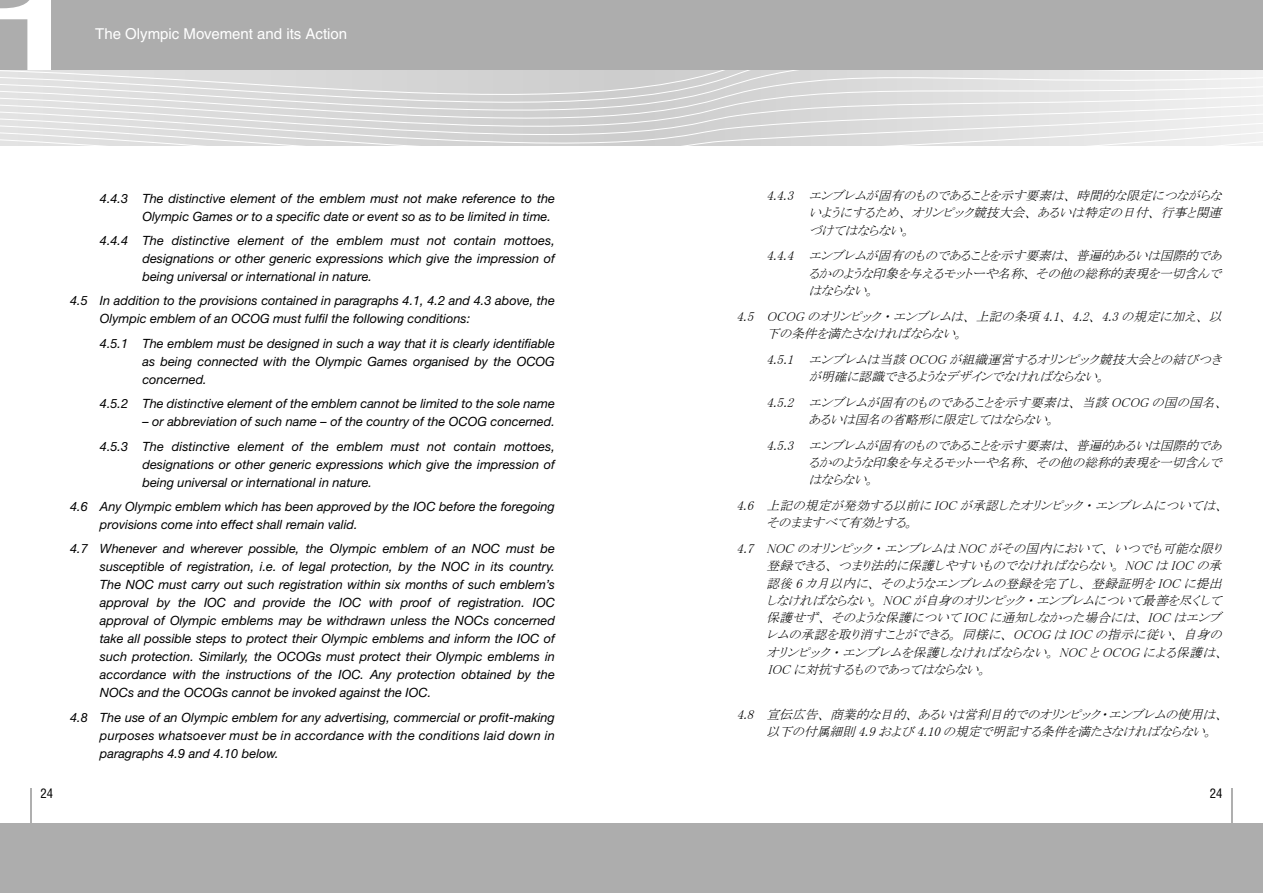
<style>
.page{position:relative;width:1263px;height:893px;background:#fff}
.page>*{position:absolute;margin:0;border:0;box-sizing:border-box;transform-origin:0 0}
.t1{font:700 112.5px "Helvetica";color:#fff;scale:1.5 1}
.t2{font:15px "Helvetica";color:#fff}
.t3{font:italic 12.75px/18px "Helvetica Neue LT Std";color:#000}
.t4{font:italic 12.75px/17.2px "MS P Mincho";color:#000}
.t5{font:condensed 12.75px "Helvetica";color:#000}
</style>
<div class="page">
<div style="left:0;top:0;width:631px;height:70px;background:#adadad"></div>
<div style="left:631px;top:0;width:632px;height:70px;background:#adadad"></div>
<svg style="left:0;top:70px;width:631px;height:75px;background:#dcdcdc"></svg>
<svg style="left:631px;top:70px;width:632px;height:75px"></svg>
<hr style="left:30px;top:789px;width:2px;height:34px;background:#afafaf">
<hr style="left:1231px;top:789px;width:1px;height:34px;background:#afafaf">
<div style="left:631px;top:823px;width:632px;height:70px;background:#adadad"></div>
<div style="left:0;top:823px;width:631px;height:70px;background:#adadad"></div>
<h1 class="t1" style="left:-13px;top:-34px;width:64px">1</h1>
<p class="t2" style="left:95px;top:25px;width:253px">The Olympic Movement and its Action</p>
<p class="t3" style="left:142px;top:189px;width:414px;text-indent:-43px">4.4.3 The distinctive element of the emblem must not make reference to the<br>Olympic Games or to a specific date or event so as to be limited in time.</p>
<p class="t3" style="left:142px;top:231px;width:414px;text-align:justify;text-indent:-43px">4.4.4 The distinctive element of the emblem must not contain mottoes, designations or other generic expressions which give the impression of being universal or international in nature.</p>
<p class="t3" style="left:100px;top:292px;width:456px;text-indent:-30px">4.5 In addition to the provisions contained in paragraphs 4.1, 4.2 and 4.3 above, the<br>Olympic emblem of an OCOG must fulfil the following conditions:</p>
<p class="t3" style="left:142px;top:334px;width:414px;text-align:justify;text-indent:-43px">4.5.1 The emblem must be designed in such a way that it is clearly identifiable as being connected with the Olympic Games organised by the OCOG concerned.</p>
<p class="t3" style="left:100px;top:394px;width:456px">4.5.2 The distinctive element of the emblem cannot be limited to the sole name</p>
<p class="t3" style="left:100px;top:409px;width:456px;line-height:24.5px;text-align:right">– or abbreviation of such name – of the country of the OCOG concerned.<br>4.5.3 The distinctive element of the emblem must not contain mottoes,</p>
<p class="t3" style="left:142px;top:455px;width:414px">designations or other generic expressions which give the impression of being universal or international in nature.</p>
<p class="t3" style="left:100px;top:497px;width:456px;text-indent:-30px">4.6 Any Olympic emblem which has been approved by the IOC before the foregoing provisions come into effect shall remain valid.</p>
<p class="t3" style="left:100px;top:540px;width:457px;text-align:justify;text-indent:-30px">4.7 Whenever and wherever possible, the Olympic emblem of an NOC must be susceptible of registration, i.e. of legal protection, by the NOC in its country.<br>The NOC must carry out such registration within six months of such emblem’s approval by the IOC and provide the IOC with proof of registration. IOC approval of Olympic emblems may be withdrawn unless the NOCs concerned take all possible steps to protect their Olympic emblems and inform the IOC of such protection. Similarly, the OCOGs must protect their Olympic emblems in accordance with the instructions of the IOC. Any protection obtained by the NOCs and the OCOGs cannot be invoked against the IOC.</p>
<p class="t3" style="left:100px;top:708px;width:456px;text-align:justify;text-indent:-30px">4.8 The use of an Olympic emblem for any advertising, commercial or profit-making purposes whatsoever must be in accordance with the conditions laid down in paragraphs 4.9 and 4.10 below.</p>
<p class="t4" style="left:809px;top:187px;width:417px;text-align:justify;text-indent:-43px">4.4.3 エンブレムが固有のものであることを示す要素は、時間的な限定につながらないようにするため、オリンピック競技大会、あるいは特定の日付、行事と関連づけてはならない。</p>
<p class="t4" style="left:809px;top:247px;width:417px;text-align:justify;text-indent:-43px">4.4.4 エンブレムが固有のものであることを示す要素は、普遍的あるいは国際的であるかのような印象を与えるモットーや名称、その他の総称的表現を一切含んではならない。</p>
<p class="t4" style="left:766px;top:307px;width:460px;text-indent:-30px">4.5 OCOG のオリンピック・エンブレムは、上記の条項 4.1、 4.2、 4.3 の規定に加え、以下の条件を満たさなければならない。</p>
<p class="t4" style="left:809px;top:350px;width:417px;text-indent:-43px">4.5.1 エンブレムは当該 OCOG が組織運営するオリンピック競技大会との結びつきが明確に認識できるようなデザインでなければならない。</p>
<p class="t4" style="left:809px;top:393px;width:419px;text-indent:-43px">4.5.2 エンブレムが固有のものであることを示す要素は、当該 OCOG の国の国名、あるいは国名の省略形に限定してはならない。</p>
<p class="t4" style="left:809px;top:436px;width:417px;text-align:justify;text-indent:-43px">4.5.3 エンブレムが固有のものであることを示す要素は、普遍的あるいは国際的であるかのような印象を与えるモットーや名称、その他の総称的表現を一切含んではならない。</p>
<p class="t4" style="left:766px;top:497px;width:462px;text-indent:-30px">4.6 上記の規定が発効する以前に IOC が承認したオリンピック・エンブレムについては、そのまますべて有効とする。</p>
<p class="t4" style="left:766px;top:540px;width:462px;text-indent:-30px">4.7 NOC のオリンピック・エンブレムは NOC がその国内において、いつでも可能な限り登録できる、つまり法的に保護しやすいものでなければならない。 NOC は IOC の承認後 6 カ月以内に、そのようなエンブレムの登録を完了し、登録証明を IOC に提出しなければならない。 NOC が自身のオリンピック・エンブレムについて最善を尽くして保護せず、そのような保護について IOC に通知しなかった場合には、 IOC はエンブレムの承認を取り消すことができる。同様に、 OCOG は IOC の指示に従い、自身のオリンピック・エンブレムを保護しなければならない。 NOC と OCOG による保護は、IOC に対抗するものであってはならない。</p>
<p class="t4" style="left:766px;top:705px;width:462px;text-indent:-30px">4.8 宣伝広告、商業的な目的、あるいは営利目的でのオリンピック・エンブレムの使用は、以下の付属細則 4.9 および 4.10 の規定で明記する条件を満たさなければならない。</p>
<p class="t5" style="left:40px;top:785px;width:14px">24</p>
<p class="t5" style="left:1210px;top:785px;width:14px">24</p>
</div>
